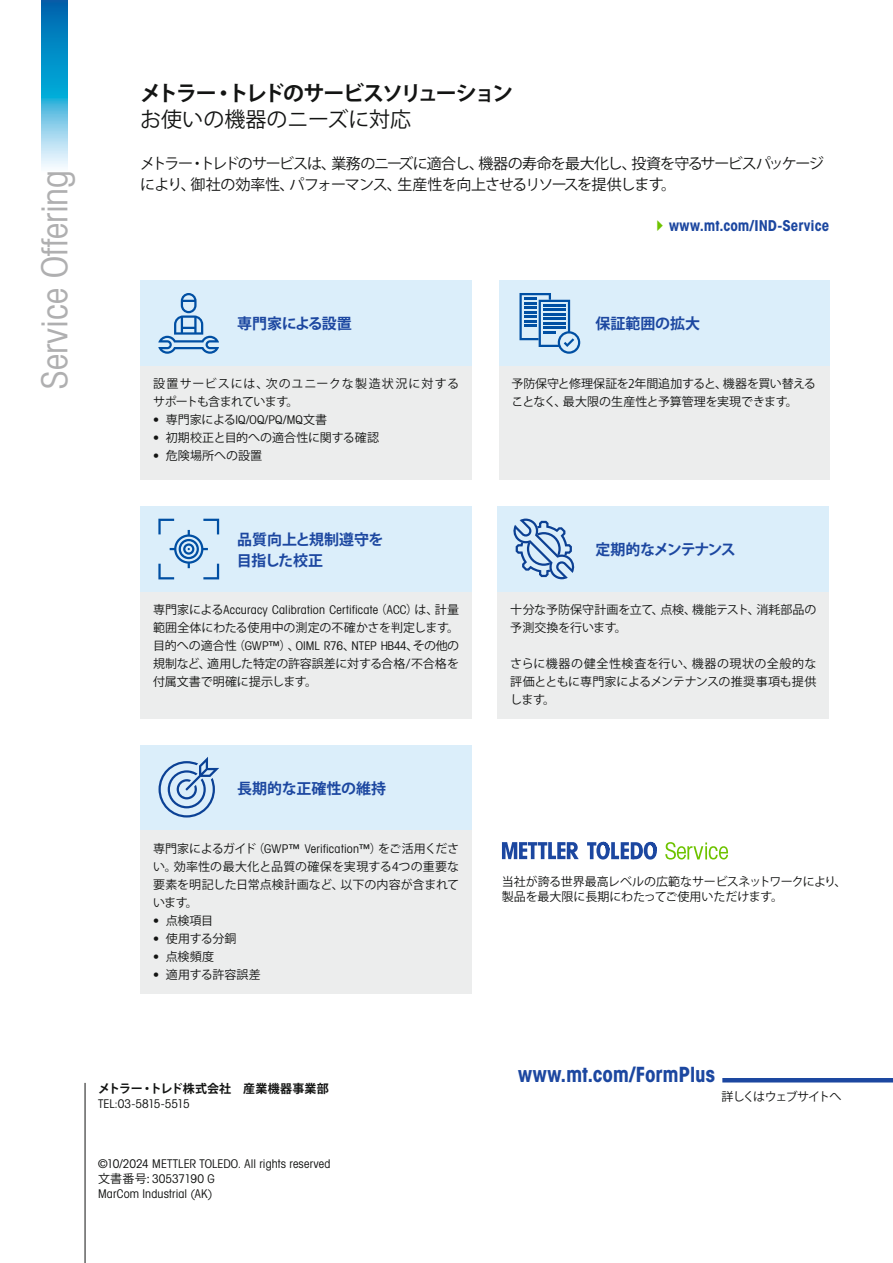
<style>
.page{position:relative;width:893px;height:1263px;background:#fff}
.page>*{position:absolute;margin:0;border:0;box-sizing:border-box;transform-origin:0 0}
.t1{font:36px "Avant Gardefor MT Bk";color:#afafb0}
.t2{font:700 21px "Koz Go Pro";letter-spacing:-.105em;color:#131413}
.t3{font:21px "Avant Gardefor MT Bd";letter-spacing:-.005em;color:#1c47a0}
.t4{font:21px "Koz Go Pro";color:#131413}
.t5{font:15px/21px "Koz Go Pro";letter-spacing:-.075em;color:#131413}
.t6{font:700 15px/21px "Koz Go Pro";letter-spacing:-.01em;color:#1c47a0}
.t7{font:15px "Avant Gardefor MT Bd";color:#1c47a0}
.t8{font:700 15px "Koz Go Pro";letter-spacing:-.08em;color:#1c47a0}
.t9{font:12px/18px "Koz Go Pro";letter-spacing:-.005em;color:#131413}
.t10{font:12px/15px "Avant Gardefor MT Bk";letter-spacing:.01em;color:#131413}
.t11{font:12px/18px "Koz Go Pro";letter-spacing:.06em;color:#131413}
.t12{font:12px "Avant Gardefor MT Bk";letter-spacing:-.01em;color:#131413}
.t13{font:700 12px "Koz Go Pro";letter-spacing:.005em;color:#131413}
.t14{font:12px "Avant Gardefor MT Bk";letter-spacing:-.015em;color:#131413}
.t15{font:12px "Koz Go Pro";letter-spacing:-.105em;color:#131413}
.s1{font-family:"Koz Go Pro"}
.s2{font-family:"Avant Gardefor MT Bk"}
</style>
<div class="page">
<hr style="left:722px;top:1078px;width:171px;height:4px;background:#1c47a0">
<hr style="left:85px;top:1083px;width:1px;height:180px;background:#131413">
<svg style="left:665px;top:842px;width:63px;height:17px"></svg>
<svg style="left:502px;top:842px;width:77px;height:17px"></svg>
<svg style="left:587px;top:842px;width:70px;height:17px"></svg>
<div style="left:140px;top:281px;width:332px;height:85px;background:#dbeefa"></div>
<div style="left:140px;top:745px;width:332px;height:85px;background:#dbeefa"></div>
<div style="left:140px;top:506px;width:332px;height:86px;background:#dbeefa"></div>
<div style="left:499px;top:281px;width:330px;height:85px;background:#dbeefa"></div>
<div style="left:498px;top:506px;width:331px;height:86px;background:#dbeefa"></div>
<svg style="left:158px;top:293px;width:61px;height:61px"></svg>
<div style="left:140px;top:366px;width:332px;height:114px;background:#eceded"></div>
<div style="left:140px;top:830px;width:332px;height:164px;background:#eceded"></div>
<div style="left:140px;top:592px;width:332px;height:127px;background:#eceded"></div>
<div style="left:499px;top:366px;width:330px;height:113px;background:#eceded"></div>
<div style="left:498px;top:592px;width:331px;height:127px;background:#eceded"></div>
<svg style="left:519px;top:293px;width:61px;height:61px"></svg>
<svg style="left:159px;top:757px;width:60px;height:60px"></svg>
<svg style="left:513px;top:519px;width:61px;height:60px"></svg>
<svg style="left:158px;top:519px;width:61px;height:60px"></svg>
<svg style="left:42px;top:0;width:25px;height:167px;background:#3fa8d4"></svg>
<h1 class="t1" style="left:32px;top:389px;width:220px;rotate:-90deg">Service Offering</h1>
<h2 class="t2" style="left:140px;top:80px;width:374px">メトラー・トレドのサービスソリューション</h2>
<h2 class="t4" style="left:140px;top:105px;width:272px">お使いの機器のニーズに対応</h2>
<p class="t5" style="left:140px;top:153px;width:685px">メトラー・トレドのサービスは、業務のニーズに適合し、機器の寿命を最大化し、投資を守るサービスパッケージにより、御社の効率性、パフォーマンス、生産性を向上させるリソースを提供します。</p>
<p class="t7" style="left:669px;top:216px;width:162px">www.mt.com/IND-Service</p>
<p class="t6" style="left:237px;top:314px;width:116px">専門家による設置</p>
<p class="t11" style="left:153px;top:375px;width:308px">設置サービスには、次のユニークな製造状況に対するサポートも含まれています。</p>
<p class="t10" style="left:153px;top:412px;width:176px">• <span class="s1">専門家による</span>IQ/OQ/PQ/MQ<span class="s1">文書</span></p>
<p class="t9" style="left:153px;top:429px;width:227px"><span class="s2">•</span> 初期校正と目的への適合性に関する確認</p>
<p class="t9" style="left:153px;top:447px;width:111px"><span class="s2">•</span> 危険場所への設置</p>
<p class="t6" style="left:237px;top:530px;width:148px">品質向上と規制遵守を目指した校正</p>
<p class="t10" style="left:153px;top:602px;width:308px"><span class="s1">専門家による</span>Accuracy Calibration Certificate<span class="s1">（</span>ACC<span class="s1">）は、計量</span></p>
<p class="t9" style="left:153px;top:619px;width:308px">範囲全体にわたる使用中の測定の不確かさを判定します。</p>
<p class="t12" style="left:153px;top:638px;width:308px"><span class="s1">目的への適合性（</span>GWP™<span class="s1">）、</span>OIML R76<span class="s1">、</span>NTEP HB44<span class="s1">、その他の</span></p>
<p class="t9" style="left:153px;top:655px;width:308px">規制など、適用した特定の許容誤差に対する合格/不合格を付属文書で明確に提示します。</p>
<p class="t6" style="left:237px;top:779px;width:151px">長期的な正確性の維持</p>
<p class="t9" style="left:153px;top:840px;width:308px;text-align:justify">専門家によるガイド（<span class="s2">GWP™ Verification™</span>）をご活用ください。効率性の最大化と品質の確保を実現する4つの重要な要素を明記した日常点検計画など、以下の内容が含まれています。</p>
<p class="t9" style="left:153px;top:911px;width:62px"><span class="s2">•</span> 点検項目</p>
<p class="t9" style="left:153px;top:929px;width:85px"><span class="s2">•</span> 使用する分銅</p>
<p class="t9" style="left:153px;top:947px;width:63px"><span class="s2">•</span> 点検頻度</p>
<p class="t9" style="left:153px;top:965px;width:109px"><span class="s2">•</span> 適用する許容誤差</p>
<p class="t6" style="left:595px;top:314px;width:106px">保証範囲の拡大</p>
<p class="t9" style="left:511px;top:375px;width:306px">予防保守と修理保証を2年間追加すると、機器を買い替えることなく、最大限の生産性と予算管理を実現できます。</p>
<p class="t8" style="left:595px;top:540px;width:142px">定期的なメンテナンス</p>
<p class="t9" style="left:510px;top:601px;width:308px">十分な予防保守計画を立て、点検、機能テスト、消耗部品の予測交換を行います。</p>
<p class="t9" style="left:510px;top:655px;width:308px;text-align:justify">さらに機器の健全性検査を行い、機器の現状の全般的な評価とともに専門家によるメンテナンスの推奨事項も提供します。</p>
<p class="t9" style="left:502px;top:874px;width:346px;line-height:15px">当社が誇る世界最高レベルの広範なサービスネットワークにより、製品を最大限に長期にわたってご使用いただけます。</p>
<p class="t13" style="left:98px;top:1081px;width:232px">メトラー・トレド株式会社　産業機器事業部</p>
<p class="t14" style="left:98px;top:1096px;width:93px">TEL:03-5815-5515</p>
<p class="t10" style="left:98px;top:1156px;width:234px">©10/2024 METTLER TOLEDO. All rights reserved<span class="s1">文書番号:</span> 30537190 G<br>MarCom Industrial (AK)</p>
<h2 class="t3" style="left:518px;top:1061px;width:198px">www.mt.com/FormPlus</h2>
<p class="t15" style="left:721px;top:1088px;width:122px">詳しくはウェブサイトへ</p>
</div>
